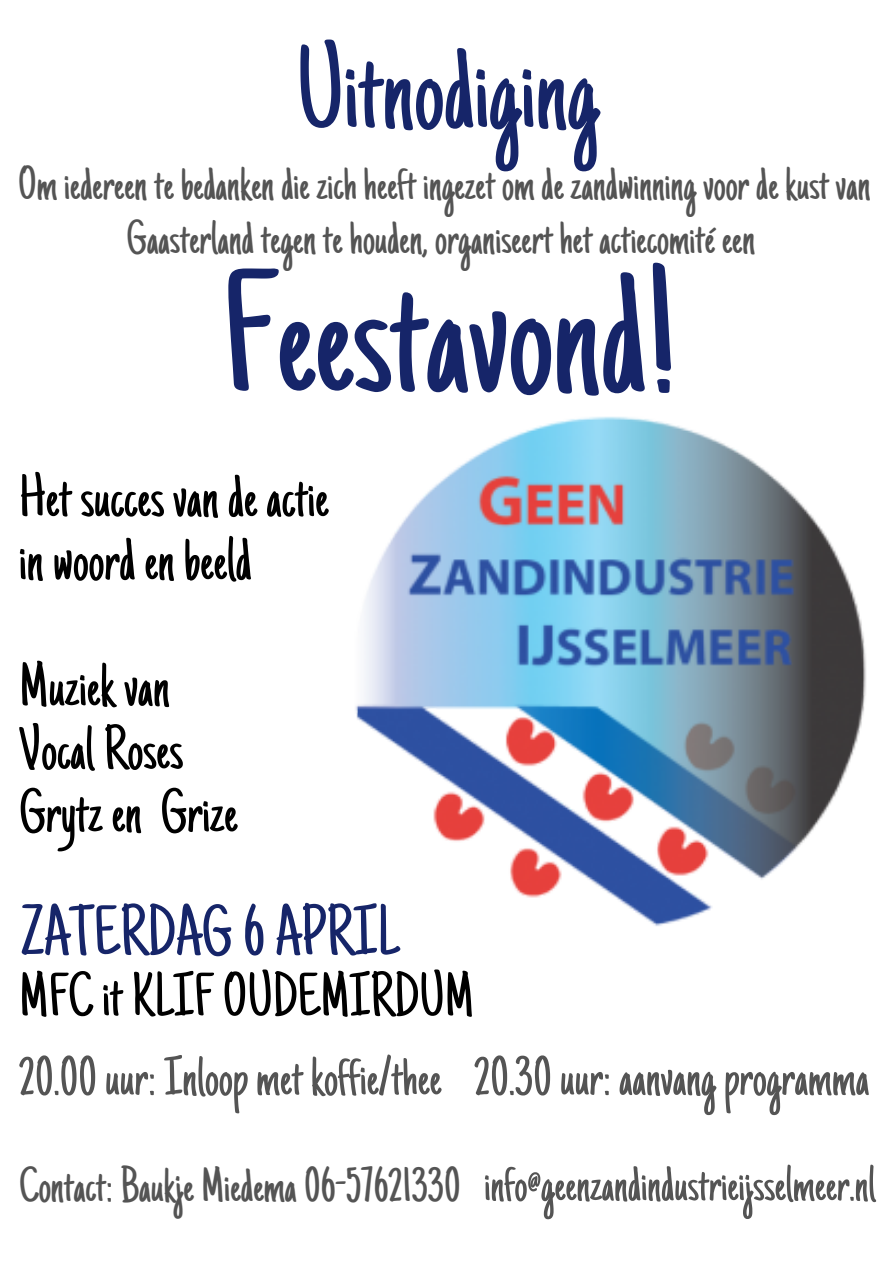
<style>
.page{position:relative;width:894px;height:1264px;background:#fff}
.page>*{position:absolute;margin:0;border:0;box-sizing:border-box;transform-origin:0 0}
.t1{font:180.15px "Just Another Hand";color:#162569}
.t2{font:120.15px "Just Another Hand";color:#162569}
.t3{font:72px "Just Another Hand";color:#162569}
.t4{font:63px/63px "Just Another Hand";color:#000}
.t5{font:55.95px "Just Another Hand";color:#545454}
.t6{font:51.75px "Just Another Hand";color:#545454}
.t7{font:49.5px "Just Another Hand";color:#545454}
.t8{font:48px/54.2px "Just Another Hand";color:#545454;text-align:center}
</style>
<div class="page">
<img style="left:355px;top:416px;width:511px;height:510px">
<h2 class="t2" style="left:295px;top:43px;width:305px">Uitnodiging</h2>
<p class="t8" style="left:18px;top:162px;width:853px">Om iedereen te bedanken die zich heeft ingezet om de zandwinning voor de kust van<br>Gaasterland tegen te houden, organiseert het actiecomité een</p>
<h1 class="t1" style="left:221px;top:264px;width:457px">Feestavond!</h1>
<h3 class="t4" style="left:19px;top:472px;width:311px">Het succes van de actie inwoord en beeld</h3>
<h3 class="t4" style="left:19px;top:661px;width:220px">Muziek van<br>VocalRoses<br>Grytz en Grize</h3>
<h3 class="t3" style="left:22px;top:903px;width:379px">ZATERDAG 6APRIL</h3>
<h3 class="t4" style="left:19px;top:971px;width:456px">MFCitKLIFOUDEMIRDUM</h3>
<p class="t5" style="left:19px;top:1055px;width:851px">20.00uur:Inloop met koffie/thee 20.30uur: aanvang programma</p>
<p class="t7" style="left:19px;top:1166px;width:443px">Contact: Baukje Miedema 06-57621330</p>
<p class="t6" style="left:484px;top:1163px;width:393px">info@geenzandindustrieijsselmeer.nl</p>
</div>
